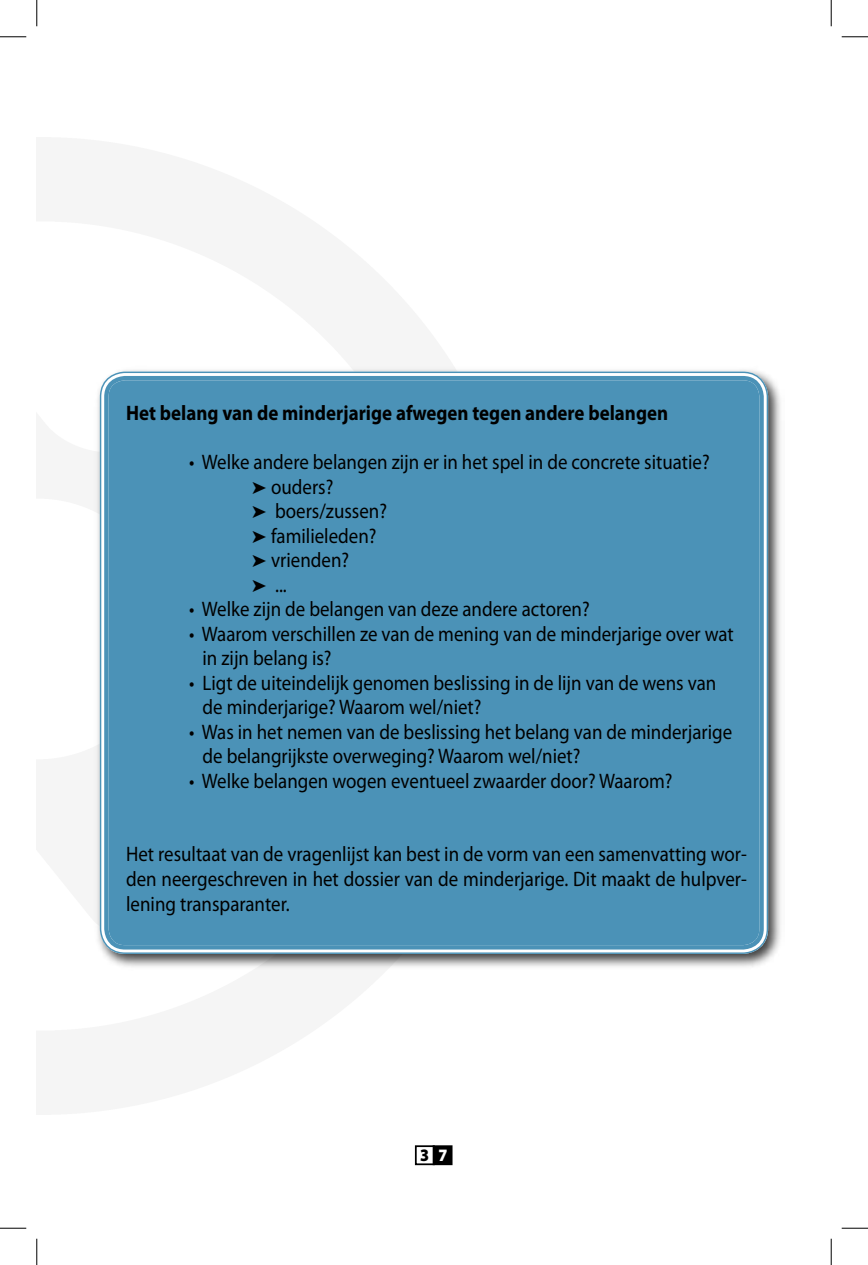
<style>
.page{position:relative;width:868px;height:1265px;background:#fff}
.page>*{position:absolute;margin:0;border:0;box-sizing:border-box;transform-origin:0 0}
.t1{font:21px/24.5px "Myriad Pro";color:#000;scale:.9 1}
.t2{font:700 21px "Myriad Pro";color:#000;scale:.9 1}
.t3{font:900 17.5px "Myriad Pro";color:#000;scale:.9 1}
.s1{color:#fff}
</style>
<div class="page">
<div style="left:415px;top:1144px;width:19px;height:20px;border:2px solid #000"></div>
<div style="left:433px;top:1145px;width:18px;height:18px;background:#000"></div>
<div style="left:432px;top:1144px;width:20px;height:20px;border:2px solid #000"></div>
<div style="left:93px;top:364px;width:691px;height:606px;background:#000;opacity:.75"></div>
<svg style="left:99px;top:371px;width:669px;height:581px"></svg>
<div style="left:102px;top:373px;width:663px;height:574px;background:#4b92b7"></div>
<svg style="left:0;top:36px;width:26px;height:1px"></svg>
<svg style="left:841px;top:36px;width:26px;height:1px"></svg>
<svg style="left:0;top:1227px;width:26px;height:1px"></svg>
<svg style="left:841px;top:1227px;width:26px;height:1px"></svg>
<svg style="left:36px;top:0;width:1px;height:26px"></svg>
<svg style="left:36px;top:1238px;width:1px;height:26px"></svg>
<svg style="left:830px;top:0;width:1px;height:26px"></svg>
<svg style="left:830px;top:1238px;width:1px;height:26px"></svg>
<p class="t2" style="left:126px;top:401px;width:603px">Het belang van de minderjarige afwegen tegen andere belangen</p>
<p class="t1" style="left:252px;top:450px;width:509px;text-indent:-63px">• Welke andere belangen zijn er in het spel in de concrete situatie? ➤ ouders?<br>➤ boers/zussen?<br>➤ familieleden?<br>➤ vrienden?<br>➤ ...</p>
<p class="t1" style="left:189px;top:597px;width:446px">• Welke zijn de belangen van deze andere actoren?</p>
<p class="t1" style="left:202px;top:621px;width:591px;text-indent:-13px">• Waarom verschillen ze van de mening van de minderjarige over wat in zijn belang is?</p>
<p class="t1" style="left:202px;top:670px;width:572px;text-indent:-13px">• Ligt de uiteindelijk genomen beslissing in de lijn van de wens van de minderjarige? Waarom wel/niet?</p>
<p class="t1" style="left:202px;top:719px;width:589px;text-indent:-13px">• Was in het nemen van de beslissing het belang van de minderjarige de belangrijkste overweging? Waarom wel/niet?</p>
<p class="t1" style="left:189px;top:768px;width:538px">• Welke belangen wogen eventueel zwaarder door? Waarom?</p>
<p class="t1" style="left:126px;top:842px;width:690px;text-align:justify">Het resultaat van de vragenlijst kan best in de vorm van een samenvatting wor&shy;den neergeschreven in het dossier van de minderjarige. Dit maakt de hulpver&shy;lening transparanter.</p>
<p class="t3" style="left:420px;top:1144px;width:32px">3 <span class="s1">7</span></p>
</div>
